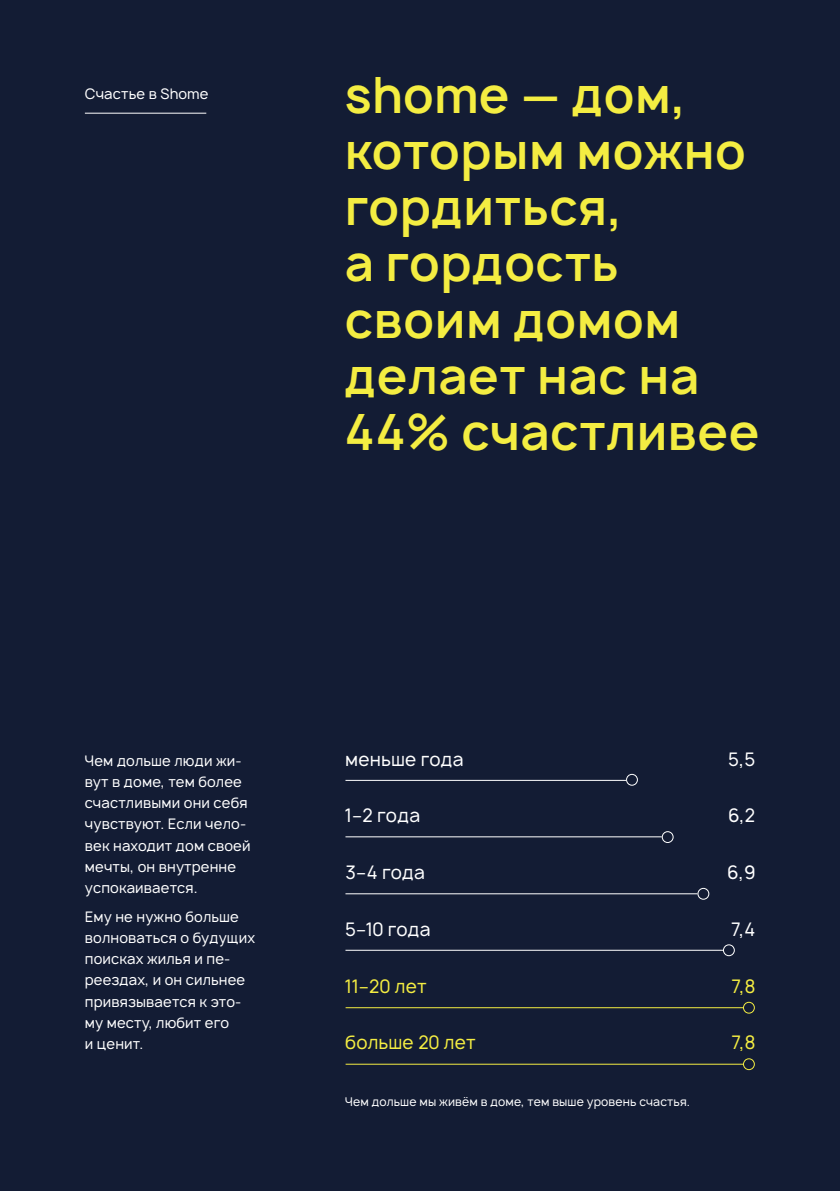
<style>
.page{position:relative;width:840px;height:1191px;background:#fff}
.page>*{position:absolute;margin:0;border:0;box-sizing:border-box;transform-origin:0 0}
.t1{font:600 48px/56px "Manrope";letter-spacing:.01em;color:#f4ed42}
.t2{font:18px "Manrope";letter-spacing:.01em;color:#fff}
.t3{font:18px "Manrope";letter-spacing:.01em;color:#f4ed42}
.t4{font:14px/21.2px "Manrope";letter-spacing:.01em;color:#fff}
.t5{font:11.6px "Manrope";letter-spacing:.01em;color:#fff}
</style>
<div class="page">
<div style="left:0;top:0;width:839px;height:1191px;background:#131c34"></div>
<hr style="left:85px;top:113px;width:121px;height:1px;background:#fff">
<hr style="left:345px;top:1007px;width:398px;height:1px;background:#f4ed42">
<hr style="left:345px;top:1063px;width:398px;height:1px;background:#f4ed42">
<hr style="left:345px;top:949px;width:377px;height:1px;background:#fff">
<hr style="left:345px;top:893px;width:352px;height:1px;background:#fff">
<hr style="left:345px;top:836px;width:316px;height:1px;background:#fff">
<hr style="left:345px;top:780px;width:280px;height:1px;background:#fff">
<div style="left:742px;top:1058px;width:12px;height:12px;border:1px solid #f4ed42;border-radius:50%"></div>
<svg style="left:743px;top:1002px;width:11px;height:11px"></svg>
<div style="left:742px;top:1001px;width:12px;height:12px;border:1px solid #f4ed42;border-radius:50%"></div>
<svg style="left:723px;top:944px;width:11px;height:11px"></svg>
<div style="left:722px;top:944px;width:12px;height:12px;border:1px solid #fff;border-radius:50%"></div>
<div style="left:697px;top:888px;width:12px;height:11px;border:1px solid #fff;border-radius:50%"></div>
<div style="left:661px;top:831px;width:12px;height:12px;border:1px solid #fff;border-radius:50%"></div>
<div style="left:625px;top:774px;width:12px;height:11px;border:1px solid #fff;border-radius:50%"></div>
<p class="t4" style="left:85px;top:83px;width:125px">Cчастье в Shome</p>
<h1 class="t1" style="left:344px;top:68px;width:416px">shome — дом, которым можно гордиться,<br>а гордость своим домом делает нас на<br>44% счастливее</h1>
<p class="t4" style="left:85px;top:750px;width:167px">Чем дольше люди жи&shy;вут в доме, тем более счастливыми они себя чувствуют. Если чело&shy;век находит дом своей мечты, он внутренне успокаивается.</p>
<p class="t4" style="left:85px;top:906px;width:172px">Ему не нужно больше волноваться о будущих поисках жилья и пе&shy;реездах, и он сильнее привязывается к это&shy;му месту, любит его<br>и ценит.</p>
<p class="t2" style="left:345px;top:747px;width:120px">меньше года</p>
<p class="t2" style="left:727px;top:747px;width:29px">5,5</p>
<p class="t2" style="left:345px;top:804px;width:76px">1–2 года</p>
<p class="t2" style="left:728px;top:804px;width:28px">6,2</p>
<p class="t2" style="left:345px;top:861px;width:81px">3–4 года</p>
<p class="t2" style="left:727px;top:861px;width:29px">6,9</p>
<p class="t2" style="left:345px;top:917px;width:87px">5–10 года</p>
<p class="t2" style="left:730px;top:917px;width:26px">7,4</p>
<p class="t3" style="left:345px;top:974px;width:83px">11–20 лет</p>
<p class="t3" style="left:730px;top:974px;width:26px">7,8</p>
<p class="t3" style="left:345px;top:1031px;width:132px">больше 20 лет</p>
<p class="t3" style="left:730px;top:1031px;width:26px">7,8</p>
<p class="t5" style="left:345px;top:1094px;width:346px">Чем дольше мы живём в доме, тем выше уровень счастья.</p>
</div>
